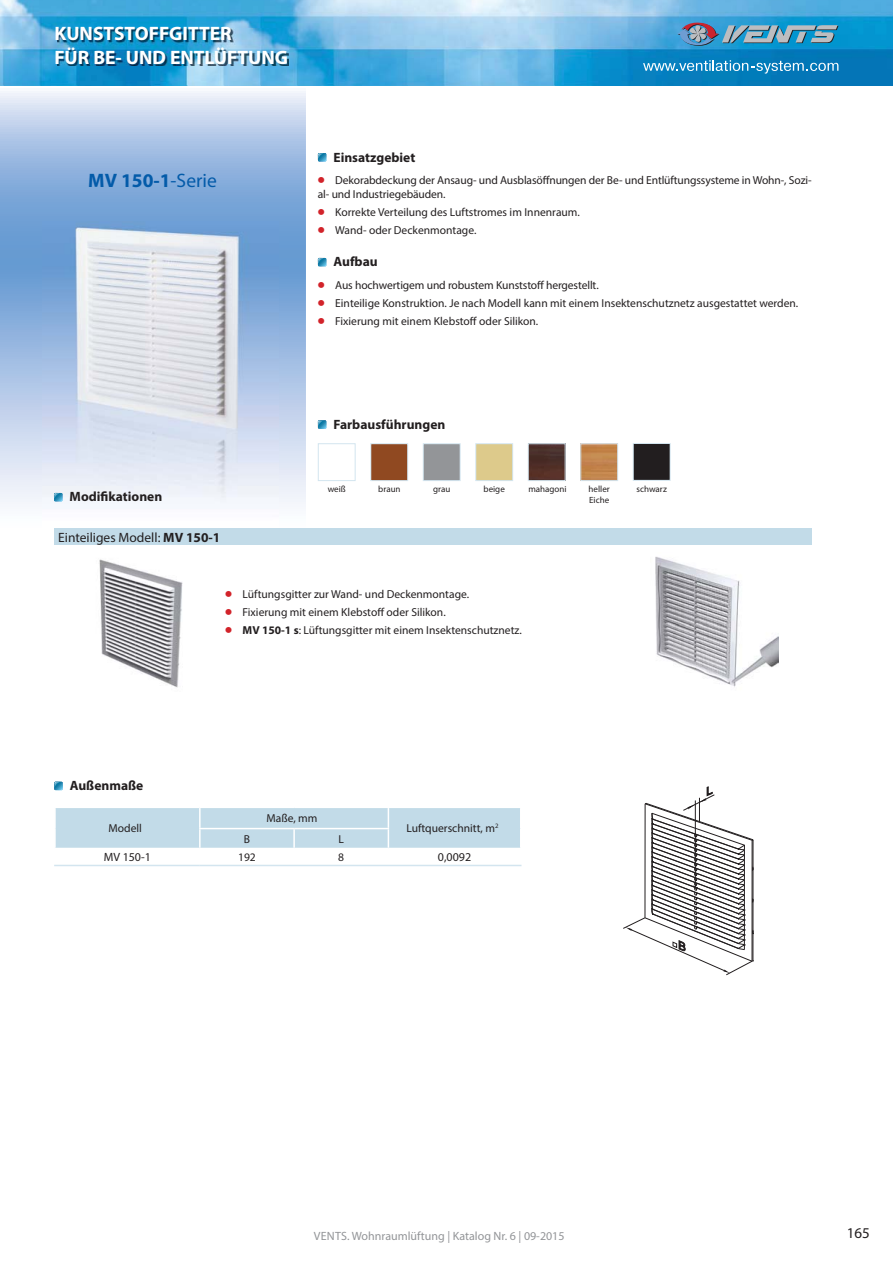
<style>
.page{position:relative;width:893px;height:1263px;background:#fff}
.page>*{position:absolute;margin:0;border:0;box-sizing:border-box;transform-origin:0 0}
.t1{font:700 19.5px/23.4px "Myriad Pro";color:#fff}
.t2{font:700 19.5px "Myriad Pro";color:#035ba9}
.t3{font:15px "Myriad Pro";color:#231f20}
.t4{font:700 13.5px "Myriad Pro";color:#231f20}
.t5{font:13.5px "Myriad Pro";color:#231f20}
.t6{font:12px "Myriad Pro";color:#939598}
.t7{font:12px "Myriad Pro";color:#231f20}
.t8{font:11.55px/13.8px "Myriad Pro";color:#231f20}
.t9{font:9px/10.8px "Myriad Pro";color:#231f20}
.s1{font-weight:400}
.s2{font-family:"Free Set C";font-weight:700;font-size:17.25px;color:#d2232a}
.s3{font-weight:700}
</style>
<div class="page">
<svg style="left:0;top:85px;width:306px;height:419px;background:#a5c1e4"></svg>
<img style="left:0;top:0;width:892px;height:85px">
<svg style="left:677px;top:22px;width:161px;height:24px;background:#5c96b6"></svg>
<svg style="left:643px;top:60px;width:195px;height:14px;background:#3897c9"></svg>
<img style="left:42px;top:221px;width:236px;height:283px">
<svg style="left:318px;top:153px;width:8px;height:8px"></svg>
<svg style="left:318px;top:258px;width:8px;height:8px"></svg>
<div style="left:54px;top:528px;width:758px;height:17px;background:#c2dbe8"></div>
<svg style="left:54px;top:493px;width:8px;height:8px"></svg>
<img style="left:99px;top:559px;width:84px;height:129px">
<img style="left:655px;top:556px;width:123px;height:131px">
<svg style="left:623px;top:786px;width:131px;height:189px"></svg>
<svg style="left:54px;top:782px;width:9px;height:8px"></svg>
<svg style="left:55px;top:808px;width:466px;height:57px"></svg>
<hr style="left:54px;top:865px;width:146px;height:1px;background:#d3e5ef">
<hr style="left:200px;top:865px;width:321px;height:1px;background:#d3e5ef">
<svg style="left:318px;top:420px;width:8px;height:9px"></svg>
<div style="left:318px;top:443px;width:38px;height:38px;border:1px solid #d3e5ef"></div>
<div style="left:371px;top:444px;width:37px;height:37px;background:#904921"></div>
<div style="left:370px;top:443px;width:38px;height:38px;border:1px solid #d3e5ef"></div>
<div style="left:423px;top:444px;width:37px;height:37px;background:#939598"></div>
<div style="left:423px;top:443px;width:37px;height:38px;border:1px solid #d3e5ef"></div>
<div style="left:476px;top:444px;width:37px;height:37px;background:#ddca8b"></div>
<div style="left:475px;top:443px;width:38px;height:38px;border:1px solid #d3e5ef"></div>
<img style="left:530px;top:445px;width:33px;height:34px">
<div style="left:528px;top:443px;width:37px;height:38px;border:1px solid #d3e5ef"></div>
<img style="left:582px;top:445px;width:34px;height:34px">
<div style="left:580px;top:443px;width:38px;height:38px;border:1px solid #d3e5ef"></div>
<div style="left:633px;top:443px;width:37px;height:37px;background:#221e1f"></div>
<div style="left:633px;top:443px;width:37px;height:38px;border:1px solid #d3e5ef"></div>
<img style="left:57px;top:29px;width:232px;height:37px">
<h1 class="t1" style="left:54px;top:24px;width:235px">KUNSTSTOFFGITTER<br>FÜR BE- UND ENTLÜFTUNG</h1>
<h1 class="t2" style="left:88px;top:173px;width:130px">MV 150-1<span class="s1">-Serie</span></h1>
<p class="t4" style="left:333px;top:152px;width:83px">Einsatzgebiet</p>
<p class="t8" style="left:318px;top:174px;width:495px"><span class="s2">•</span> Dekorabdeckung der Ansaug- und Ausblasöffnungen der Be- und Entlüftungssysteme in Wohn-, Sozi&shy;al- und Industriegebäuden.</p>
<p class="t8" style="left:318px;top:206px;width:264px"><span class="s2">•</span> Korrekte Verteilung des Luftstromes im Innenraum.</p>
<p class="t8" style="left:318px;top:224px;width:160px"><span class="s2">•</span> Wand- oder Deckenmontage.</p>
<p class="t4" style="left:333px;top:257px;width:46px">Aufbau</p>
<p class="t8" style="left:318px;top:279px;width:282px"><span class="s2">•</span> Aus hochwertigem und robustem Kunststoff hergestellt.</p>
<p class="t8" style="left:318px;top:297px;width:482px"><span class="s2">•</span> Einteilige Konstruktion. Je nach Modell kann mit einem Insektenschutznetz ausgestattet werden.</p>
<p class="t8" style="left:318px;top:315px;width:222px"><span class="s2">•</span> Fixierung mit einem Klebstoff oder Silikon.</p>
<p class="t4" style="left:70px;top:492px;width:94px">Modifikationen</p>
<p class="t5" style="left:58px;top:532px;width:164px">Einteiliges Modell: <span class="s3">MV 150-1</span></p>
<p class="t4" style="left:333px;top:419px;width:113px">Farbausführungen</p>
<p class="t9" style="left:328px;top:484px;width:20px">weiß</p>
<p class="t9" style="left:378px;top:484px;width:24px">braun</p>
<p class="t9" style="left:433px;top:484px;width:19px">grau</p>
<p class="t9" style="left:483px;top:484px;width:23px">beige</p>
<p class="t9" style="left:528px;top:484px;width:40px">mahagoni</p>
<p class="t9" style="left:589px;top:484px;width:23px">heller<br>Eiche</p>
<p class="t9" style="left:636px;top:484px;width:32px">schwarz</p>
<p class="t4" style="left:70px;top:781px;width:75px">Außenmaße</p>
<p class="t8" style="left:109px;top:822px;width:35px">Modell</p>
<p class="t8" style="left:225px;top:588px;width:245px"><span class="s2">•</span> Lüftungsgitter zur Wand- und Deckenmontage.</p>
<p class="t8" style="left:225px;top:606px;width:222px"><span class="s2">•</span> Fixierung mit einem Klebstoff oder Silikon.</p>
<p class="t8" style="left:225px;top:624px;width:298px"><span class="s2">•</span> <span class="s3">MV 150-1 s</span>: Lüftungsgitter mit einem Insektenschutznetz.</p>
<p class="t8" style="left:266px;top:812px;width:52px">Maße, mm</p>
<p class="t8" style="left:244px;top:833px;width:8px">B</p>
<p class="t8" style="left:338px;top:833px;width:7px">L</p>
<p class="t8" style="left:406px;top:822px;width:94px">Luftquerschnitt, m<sup>2</sup></p>
<p class="t7" style="left:104px;top:853px;width:49px">MV 150-1</p>
<p class="t8" style="left:238px;top:851px;width:19px">192</p>
<p class="t8" style="left:338px;top:851px;width:7px">8</p>
<p class="t7" style="left:438px;top:853px;width:35px">0,0092</p>
<p class="t6" style="left:314px;top:1231px;width:252px">VENTS. Wohnraumlüftung | Katalog Nr. 6 | 09-2015</p>
<p class="t3" style="left:847px;top:1227px;width:25px">165</p>
</div>
